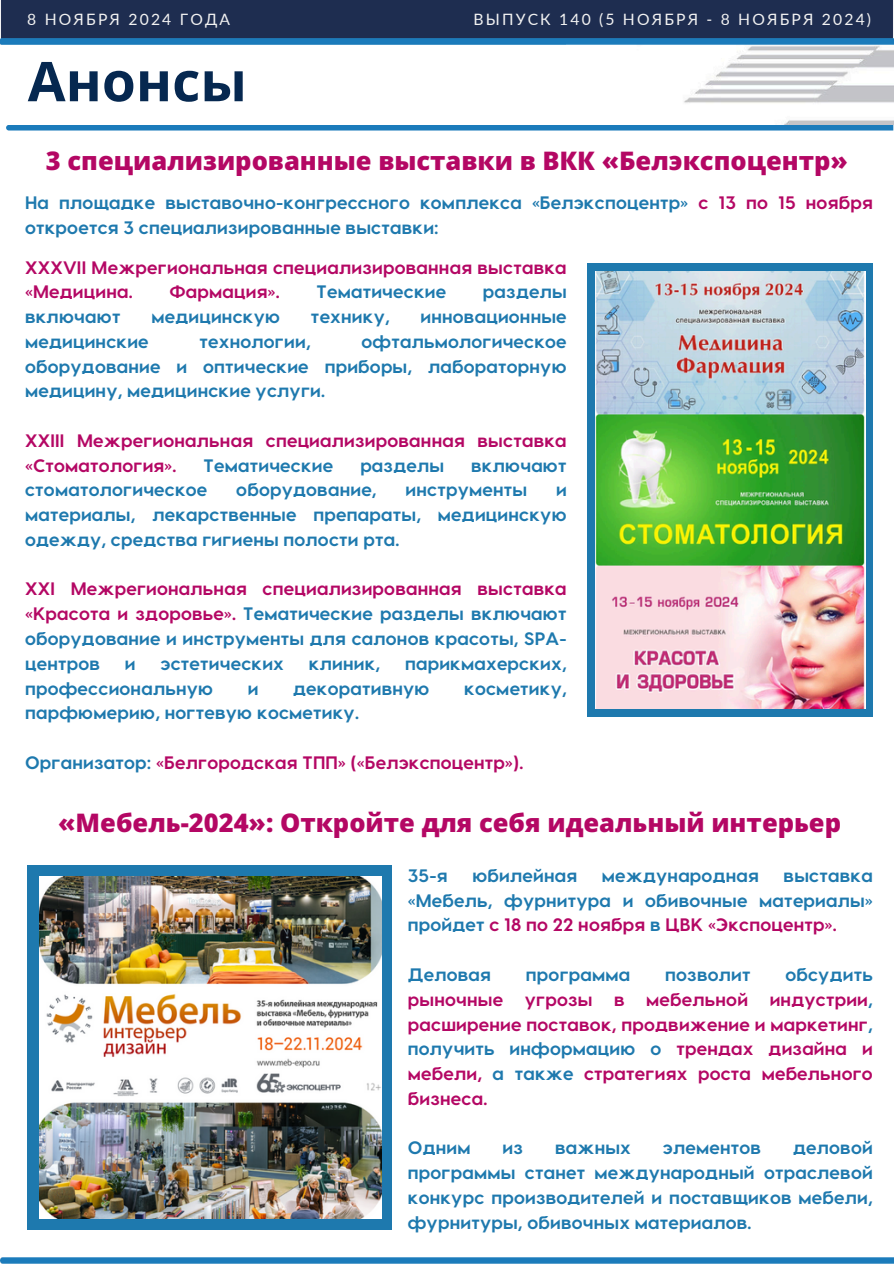
<style>
.page{position:relative;width:894px;height:1264px;background:#fff}
.page>*{position:absolute;margin:0;border:0;box-sizing:border-box;transform-origin:0 0}
.t1{font:700 54.75px "Open Sans";color:#062850}
.t2{font:800 25.5px "Open Sans";color:#b40764}
.t3{font:700 18px/24.8px "Visby CF";letter-spacing:.015em;color:#1e79ae;text-align:justify}
.t4{font:700 18px/24.8px "Visby CF";letter-spacing:.015em;color:#b40764}
.t5{font:15.6px "Lato";letter-spacing:.14em;color:#f2f2f2}
.s1{color:#b40764}
.s2{color:#1e79ae}
</style>
<div class="page">
<div style="left:0;top:0;width:893px;height:39px;background:#1e2d50"></div>
<img style="left:0;top:1257px;width:893px;height:6px">
<div style="left:6px;top:125px;width:887px;height:5px;background:#1b7bbb"></div>
<img style="left:684px;top:45px;width:209px;height:80px">
<img style="left:0;top:39px;width:893px;height:6px">
<div style="left:587px;top:263px;width:285px;height:453px;background:#1e79ae"></div>
<img style="left:595px;top:272px;width:270px;height:436px">
<div style="left:28px;top:865px;width:364px;height:364px;background:#1e79ae"></div>
<img style="left:39px;top:876px;width:342px;height:342px">
<h3 class="t5" style="left:27px;top:10px;width:204px">8 НОЯБРЯ 2024 ГОДА</h3>
<h3 class="t5" style="left:473px;top:10px;width:399px">ВЫПУСК 140 (5 НОЯБРЯ - 8 НОЯБРЯ 2024)</h3>
<h2 class="t1" style="left:28px;top:43px;width:221px">Анонсы</h2>
<h3 class="t2" style="left:46px;top:142px;width:803px">3 специализированные выставки в ВКК «Белэкспоцентр»</h3>
<p class="t3" style="left:25px;top:190px;width:848px">На площадке выставочно-конгрессного комплекса «Белэкспоцентр» <span class="s1">с 13 по 15 ноября </span>откроется 3 специализированные выставки:</p>
<h3 class="t4" style="left:25px;top:254px;width:543px">XXXVII Межрегиональная специализированная выставка «Медицина.</h3>
<h3 class="t4" style="left:169px;top:278px;width:112px">Фармация».</h3>
<h3 class="t3" style="left:316px;top:278px;width:131px">Тематические</h3>
<h3 class="t3" style="left:483px;top:278px;width:85px">разделы</h3>
<h3 class="t3" style="left:25px;top:303px;width:97px">включают</h3>
<h3 class="t3" style="left:151px;top:303px;width:130px">медицинскую</h3>
<h3 class="t3" style="left:311px;top:303px;width:80px">технику,</h3>
<h3 class="t3" style="left:420px;top:303px;width:148px">инновационные</h3>
<h3 class="t3" style="left:25px;top:328px;width:125px">медицинские</h3>
<h3 class="t3" style="left:199px;top:328px;width:112px">технологии,</h3>
<h3 class="t3" style="left:25px;top:328px;width:543px;text-indent:336px">офтальмологическое оборудование и оптические приборы, лабораторную медицину, медицинские услуги.</h3>
<h3 class="t4" style="left:25px;top:427px;width:543px">XXIII Межрегиональная специализированная выставка «Стоматология».</h3>
<h3 class="t3" style="left:203px;top:452px;width:131px">Тематические</h3>
<h3 class="t3" style="left:360px;top:452px;width:85px">разделы</h3>
<h3 class="t3" style="left:471px;top:452px;width:97px">включают</h3>
<h3 class="t3" style="left:25px;top:476px;width:184px">стоматологическое</h3>
<h3 class="t3" style="left:236px;top:476px;width:142px">оборудование,</h3>
<h3 class="t3" style="left:405px;top:476px;width:123px">инструменты</h3>
<h3 class="t3" style="left:25px;top:476px;width:543px;text-indent:531px">и материалы, лекарственные препараты, медицинскую одежду, средства гигиены полости рта.</h3>
<p class="t3" style="left:25px;top:575px;width:543px"><span class="s1">XXI Межрегиональная специализированная выставка «Красота и здоровье».</span> Тематические разделы включают оборудование и инструменты для салонов красоты, SPA&shy;центров</p>
<p class="t3" style="left:125px;top:650px;width:12px">и</p>
<p class="t3" style="left:160px;top:650px;width:125px">эстетических</p>
<p class="t3" style="left:309px;top:650px;width:73px">клиник,</p>
<p class="t3" style="left:405px;top:650px;width:163px">парикмахерских,</p>
<p class="t3" style="left:25px;top:674px;width:189px">профессиональную</p>
<p class="t3" style="left:248px;top:674px;width:12px">и</p>
<p class="t3" style="left:293px;top:674px;width:138px">декоративную</p>
<p class="t3" style="left:464px;top:674px;width:104px">косметику,</p>
<p class="t3" style="left:25px;top:699px;width:335px">парфюмерию, ногтевую косметику.</p>
<h2 class="t4" style="left:25px;top:749px;width:499px"><span class="s2">Организатор:</span> «Белгородская ТПП» («Белэкспоцентр»).</h2>
<p class="t2" style="left:58px;top:804px;width:784px">«Мебель-2024»: Откройте для себя идеальный интерьер</p>
<h3 class="t3" style="left:407px;top:862px;width:41px">35-я</h3>
<h3 class="t3" style="left:472px;top:862px;width:106px">юбилейная</h3>
<h3 class="t3" style="left:601px;top:862px;width:158px">международная</h3>
<h3 class="t3" style="left:407px;top:862px;width:466px;text-indent:375px">выставка «Мебель, фурнитура и обивочные материалы» пройдет <span class="s1">с 18 по 22 ноября</span> в <span class="s1">ЦВК «Экспоцентр».</span></h3>
<h3 class="t3" style="left:407px;top:961px;width:85px">Деловая</h3>
<h3 class="t3" style="left:525px;top:961px;width:106px">программа</h3>
<h3 class="t3" style="left:665px;top:961px;width:87px">позволит</h3>
<h3 class="t4" style="left:407px;top:961px;width:466px;text-align:justify;text-indent:377px"><span class="s2">обсудить </span>рыночные угрозы в мебельной индустрии<span class="s2">, </span>расширение поставок, продвижение и маркетинг<span class="s2">, получить информацию о</span> трендах дизайна и мебели, <span class="s2">а также</span> стратегиях роста мебельного бизнеса.</h3>
<h3 class="t3" style="left:407px;top:1134px;width:64px">Одним</h3>
<h3 class="t3" style="left:502px;top:1134px;width:22px">из</h3>
<h3 class="t3" style="left:555px;top:1134px;width:77px">важных</h3>
<h3 class="t3" style="left:662px;top:1134px;width:100px">элементов</h3>
<h3 class="t3" style="left:407px;top:1134px;width:466px;text-indent:385px">деловой программы станет международный отраслевой конкурс производителей и поставщиков мебели, фурнитуры, обивочных материалов.</h3>
</div>
